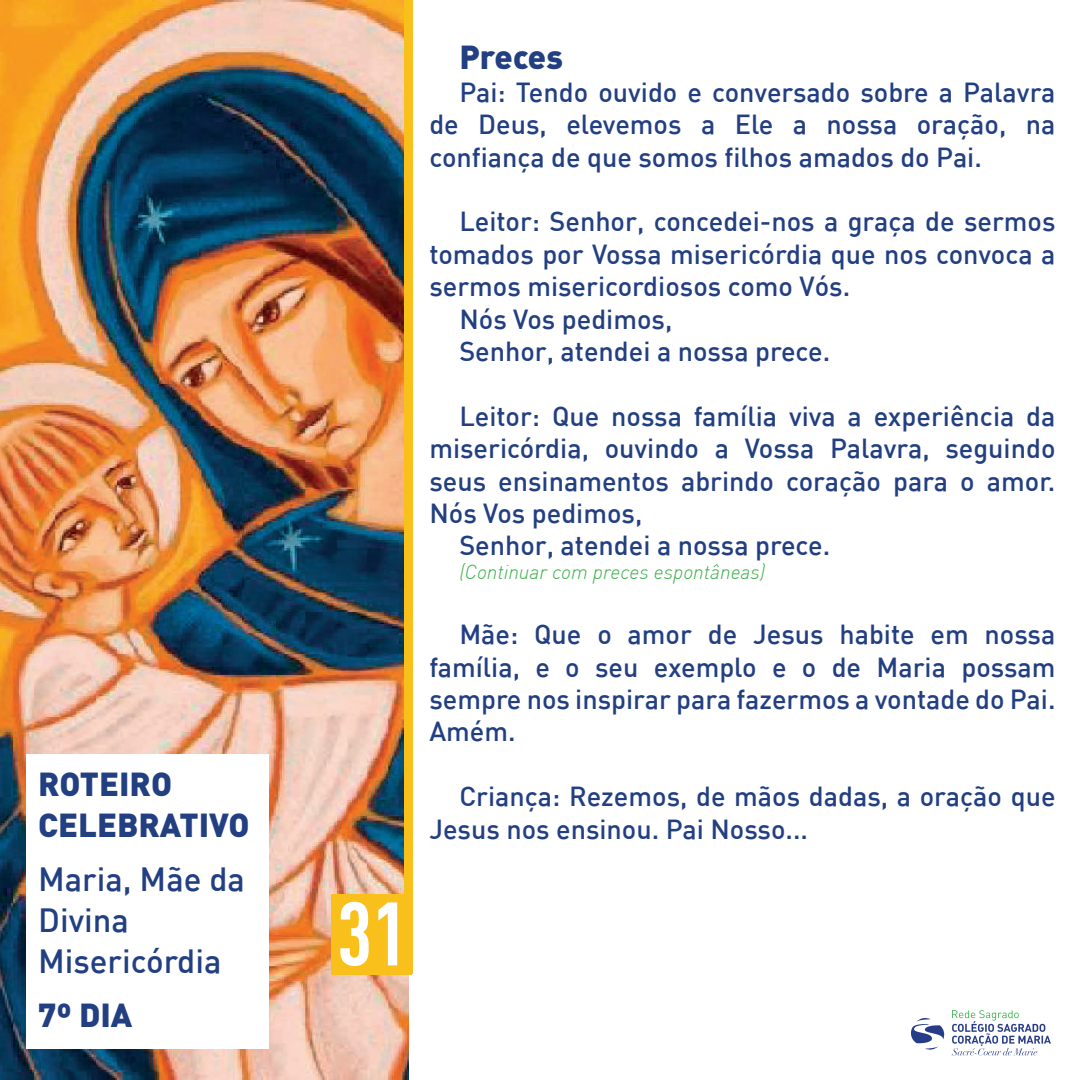
<style>
.page{position:relative;width:1080px;height:1080px;background:#fff}
.page>*{position:absolute;margin:0;border:0;box-sizing:border-box;transform-origin:0 0}
.t1{font:700 88.4px "DIN Cond";color:#fff}
.t2{font:900 32.9px/40.6px "DIN";color:#223f82}
.t3{font:500 32.9px/40.6px "DIN";color:#223f82}
.t4{font:500 27px/32.4px "DIN";color:#223f82;text-align:justify}
.t5{font:italic 300 20px "DIN";color:#3cb04a}
</style>
<div class="page">
<img style="left:0;top:0;width:408px;height:1080px">
<div style="left:404px;top:0;width:8px;height:974px;background:#f9c01b"></div>
<div style="left:332px;top:894px;width:80px;height:81px;background:#f9c01b"></div>
<div style="left:26px;top:754px;width:242px;height:295px;background:#fff"></div>
<svg style="left:911px;top:1018px;width:34px;height:32px"></svg>
<svg style="left:952px;top:1010px;width:99px;height:45px"></svg>
<p class="t2" style="left:38px;top:762px;width:213px">ROTEIRO<br>CELEBRATIVO</p>
<p class="t3" style="left:38px;top:858px;width:208px">Maria, Mãe da<br>Divina<br>Misericórdia</p>
<p class="t2" style="left:38px;top:993px;width:96px">7º DIA</p>
<h1 class="t1" style="left:337px;top:880px;width:72px">31</h1>
<p class="t2" style="left:459px;top:35px;width:105px">Preces</p>
<p class="t4" style="left:429px;top:75px;width:628px;text-indent:30px">Pai: Tendo ouvido e conversado sobre a Palavra de Deus, elevemos a Ele a nossa oração, na confiança de que somos filhos amados do Pai.</p>
<p class="t4" style="left:459px;top:205px;width:598px">Leitor: Senhor, concedei-nos a graça de sermos</p>
<p class="t4" style="left:429px;top:237px;width:628px">tomados por Vossa misericórdia que nos convoca a</p>
<p class="t4" style="left:429px;top:269px;width:422px">sermos misericordiosos como Vós.</p>
<p class="t4" style="left:459px;top:302px;width:215px">Nós Vos pedimos,</p>
<p class="t4" style="left:459px;top:334px;width:372px">Senhor, atendei a nossa prece.</p>
<p class="t4" style="left:459px;top:399px;width:598px">Leitor: Que nossa família viva a experiência da</p>
<p class="t4" style="left:429px;top:431px;width:628px">misericórdia, ouvindo a Vossa Palavra, seguindo</p>
<p class="t4" style="left:429px;top:464px;width:628px">seus ensinamentos abrindo coração para o amor.</p>
<p class="t4" style="left:429px;top:496px;width:215px">Nós Vos pedimos,</p>
<p class="t4" style="left:459px;top:529px;width:372px">Senhor, atendei a nossa prece.</p>
<p class="t5" style="left:459px;top:560px;width:308px">(Continuar com preces espontâneas)</p>
<p class="t4" style="left:429px;top:617px;width:628px;text-indent:30px">Mãe: Que o amor de Jesus habite em nossa família, e o seu exemplo e o de Maria possam sempre nos inspirar para fazermos a vontade do Pai.<br>Amém.</p>
<p class="t4" style="left:429px;top:779px;width:628px;text-indent:30px">Criança: Rezemos, de mãos dadas, a oração que<br>Jesus nos ensinou. Pai Nosso...</p>
</div>
